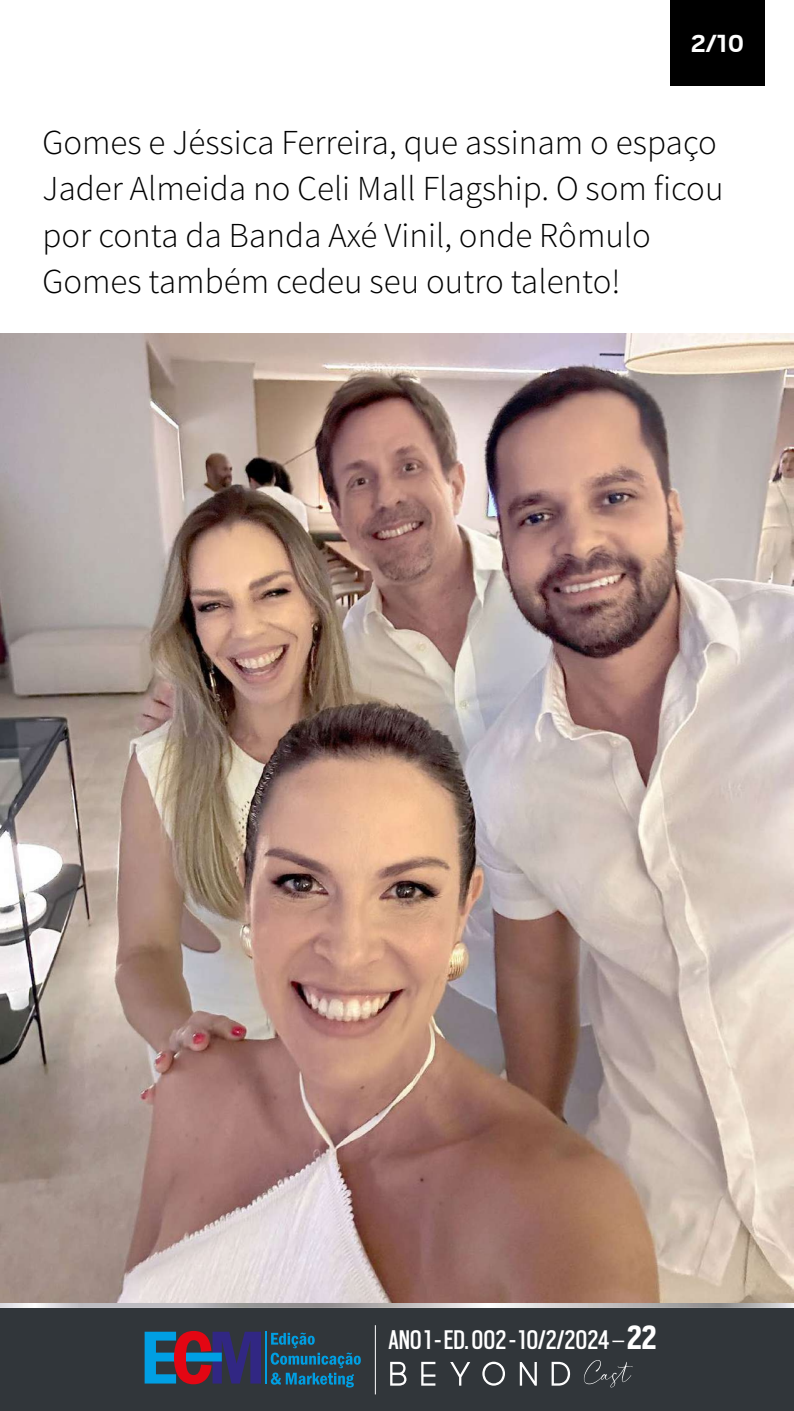
<style>
.page{position:relative;width:794px;height:1411px;background:#fff}
.page>*{position:absolute;margin:0;border:0;box-sizing:border-box;transform-origin:0 0}
.t1{font:300 35px/46.4px "Source Sans Pro";color:#000}
.t2{font:29.88px "Scout Cond";color:#fff}
.t3{font:700 27.5px "Scout";color:#fff}
.s1{font-weight:300}
.s2{font-weight:700;font-size:37.5px}
</style>
<div class="page">
<div style="left:0;top:1307px;width:794px;height:103px;background:#31363a"></div>
<img style="left:0;top:333px;width:794px;height:974px">
<svg style="left:390px;top:1361px;width:16px;height:24px"></svg>
<svg style="left:421px;top:1361px;width:14px;height:24px"></svg>
<svg style="left:450px;top:1362px;width:20px;height:23px"></svg>
<svg style="left:482px;top:1361px;width:23px;height:24px"></svg>
<svg style="left:520px;top:1362px;width:17px;height:23px"></svg>
<svg style="left:551px;top:1361px;width:19px;height:24px"></svg>
<svg style="left:584px;top:1360px;width:48px;height:27px"></svg>
<hr style="left:375px;top:1324px;width:1px;height:70px;background:#fff">
<hr style="left:265px;top:1331px;width:2px;height:52px;background:#009fe3">
<svg style="left:271px;top:1332px;width:90px;height:55px"></svg>
<svg style="left:145px;top:1331px;width:116px;height:53px"></svg>
<div style="left:670px;top:0;width:95px;height:85px;background:#000"></div>
<p class="t3" style="left:691px;top:30px;width:55px">2/10</p>
<p class="t1" style="left:43px;top:119px;width:682px">Gomes e Jéssica Ferreira, que assinam o espaço Jader Almeida no Celi Mall Flagship. O som ficou por conta da Banda Axé Vinil, onde Rômulo Gomes também cedeu seu outro talento!</p>
<p class="t2" style="left:388px;top:1320px;width:270px">ANO 1 - ED. 002 - 10/2/2024<span class="s1">–</span><span class="s2">22</span></p>
</div>
